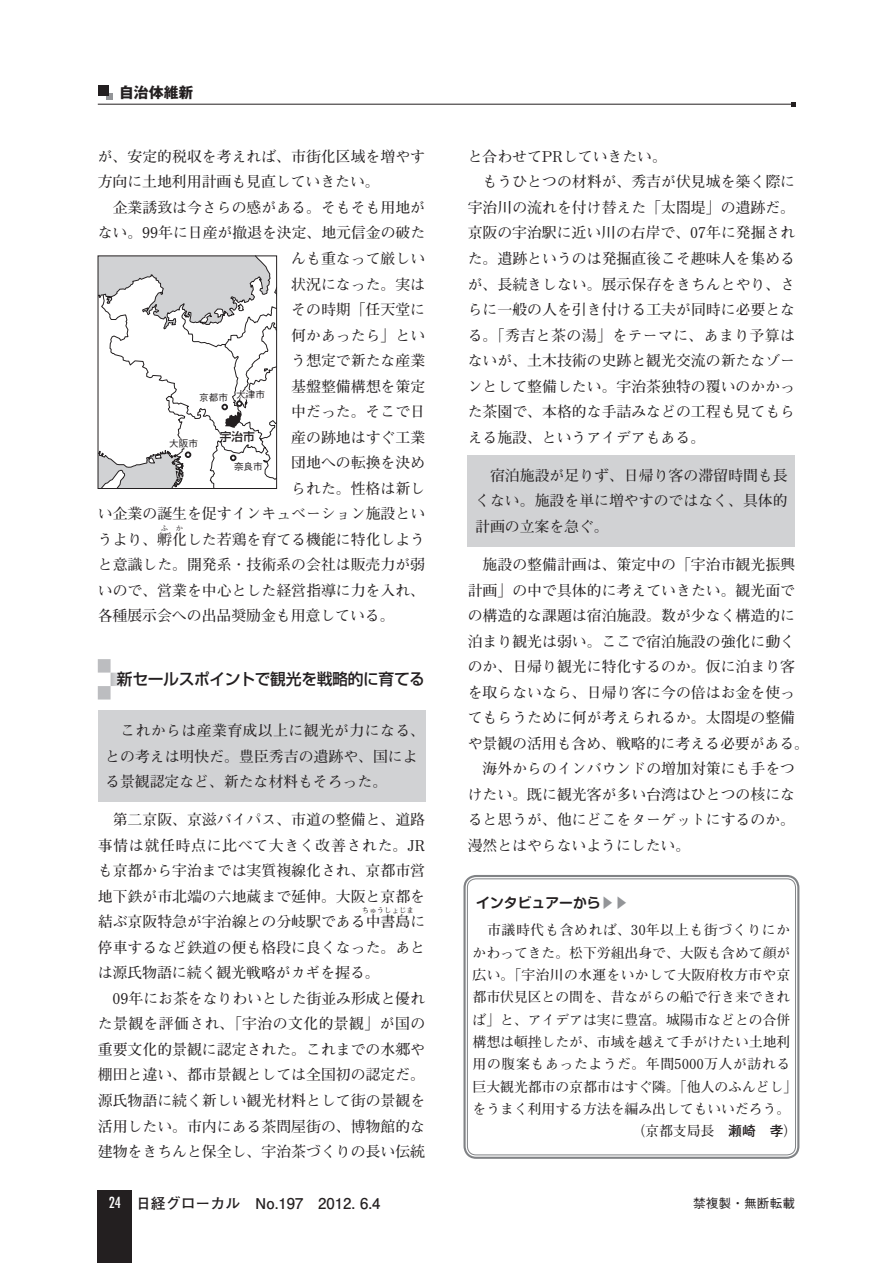
<style>
.page{position:relative;width:893px;height:1263px;background:#fff}
.page>*{position:absolute;margin:0;border:0;box-sizing:border-box;transform-origin:0 0}
.維新-小見出し{font:500 15.9px "Shin Go Pro";letter-spacing:-.02em;color:#231f20}
.維新-本文{font:700 14.85px/25.5px "Futo Min A101 Pro";color:#231f20;text-align:justify}
.t1{font:700 14.85px "Futo Go B101 Pro";color:#231f20}
.t2{font:700 14.85px "Gothic MB101 Pro";color:#231f20}
.維新-インタビューから基本{font:700 13.8px/22.4px "Futo Min A101 Pro";color:#231f20;text-align:center}
.t3{font:700 13.8px "Shin M Go Pro De";color:#231f20}
.t4{font:500 12.75px "Gothic BBB Pro";color:#231f20}
.t5{font:11.7px "Shin Go Pro Medium 90 msp RKSJ H";color:#231f20}
.t6{font:9.6px "Gothic BBB Pro Medium 90 msp RKSJ H";color:#231f20}
.維新-本文-2{font:700 7.5px "Futo Min A101 Pro";color:#231f20}
.s1{color:#939598}
.s2{font-family:"Futo Go B101 Pro"}
.s3{font-family:"Futura Std";font-weight:400;font-stretch:condensed;color:#fff}
</style>
<div class="page">
<hr style="left:98px;top:104px;width:697px;height:1px;background:#231f20">
<svg style="left:791px;top:102px;width:4px;height:4px"></svg>
<div style="left:106px;top:94px;width:7px;height:6px;background:#939598"></div>
<div style="left:98px;top:85px;width:10px;height:11px;background:#231f20"></div>
<div style="left:98px;top:1191px;width:34px;height:72px;background:#231f20"></div>
<div style="left:98px;top:659px;width:13px;height:14px;background:#bcbdc0"></div>
<div style="left:98px;top:686px;width:13px;height:13px;background:#bcbdc0"></div>
<svg style="left:111px;top:673px;width:11px;height:13px"></svg>
<div style="left:98px;top:710px;width:327px;height:91px;background:#d1d2d4"></div>
<div style="left:468px;top:455px;width:327px;height:91px;background:#d1d2d4"></div>
<div style="left:463px;top:875px;width:336px;height:284px;border:2px solid #808285;border-radius:12px"></div>
<div style="left:467px;top:878px;width:329px;height:277px;border:1px solid #808285;border-radius:9px"></div>
<svg style="left:100px;top:258px;width:175px;height:229px"></svg>
<div style="left:98px;top:256px;width:179px;height:233px;border:1px solid #231f20"></div>
<p class="t2" style="left:119px;top:80px;width:76px">自治体維新</p>
<p class="維新-本文" style="left:98px;top:142px;width:329px">が、安定的税収を考えれば、市街化区域を増やす方向に土地利用計画も見直していきたい。</p>
<p class="維新-本文" style="left:98px;top:193px;width:329px;text-align:right">　企業誘致は今さらの感がある。そもそも用地がない。99年に日産が撤退を決定、地元信金の破たんも重なって厳しい<br>状況になった。実は<br>その時期「任天堂に<br>何かあったら」とい<br>う想定で新たな産業<br>基盤整備構想を策定<br>中だった。そこで日<br>産の跡地はすぐ工業<br>団地への転換を決め<br>られた。性格は新し<br>い企業の誕生を促すインキュベーション施設というより、孵化した若鶏を育てる機能に特化しよう</p>
<p class="t6" style="left:199px;top:388px;width:68px">京都市 大津市</p>
<p class="t5" style="left:220px;top:427px;width:37px">宇治市</p>
<p class="t6" style="left:169px;top:436px;width:30px">大阪市</p>
<p class="t6" style="left:234px;top:459px;width:30px">奈良市</p>
<p class="維新-本文-2" style="left:161px;top:522px;width:9px">ふ</p>
<p class="維新-本文-2" style="left:176px;top:522px;width:9px">か</p>
<p class="維新-本文" style="left:98px;top:550px;width:329px">と意識した。開発系・技術系の会社は販売力が弱いので、営業を中心とした経営指導に力を入れ、各種展示会への出品奨励金も用意している。</p>
<p class="維新-小見出し" style="left:117px;top:666px;width:310px">新セールスポイントで観光を戦略的に育てる</p>
<p class="維新-本文" style="left:105px;top:716px;width:321px;text-align:left">　これからは産業育成以上に観光が力になる、との考えは明快だ。豊臣秀吉の遺跡や、国による景観認定など、新たな材料もそろった。</p>
<p class="維新-本文" style="left:98px;top:805px;width:329px">　第二京阪、京滋バイパス、市道の整備と、道路事情は就任時点に比べて大きく改善された。JRも京都から宇治までは実質複線化され、京都市営地下鉄が市北端の六地蔵まで延伸。大阪と京都を結ぶ京阪特急が宇治線との分岐駅である中書島に</p>
<p class="維新-本文-2" style="left:362px;top:905px;width:54px">ちゅうしょじま</p>
<p class="維新-本文" style="left:98px;top:933px;width:329px">停車するなど鉄道の便も格段に良くなった。あとは源氏物語に続く観光戦略がカギを握る。</p>
<p class="維新-本文" style="left:98px;top:984px;width:329px">　09年にお茶をなりわいとした街並み形成と優れた景観を評価され、「宇治の文化的景観」が国の重要文化的景観に認定された。これまでの水郷や棚田と違い、都市景観としては全国初の認定だ。源氏物語に続く新しい観光材料として街の景観を活用したい。市内にある茶問屋街の、博物館的な建物をきちんと保全し、宇治茶づくりの長い伝統</p>
<p class="維新-本文" style="left:468px;top:142px;width:201px">と合わせてPRしていきたい。</p>
<p class="維新-本文" style="left:468px;top:167px;width:329px">　もうひとつの材料が、秀吉が伏見城を築く際に宇治川の流れを付け替えた「太閤堤」の遺跡だ。京阪の宇治駅に近い川の右岸で、07年に発掘された。遺跡というのは発掘直後こそ趣味人を集めるが、長続きしない。展示保存をきちんとやり、さらに一般の人を引き付ける工夫が同時に必要となる。「秀吉と茶の湯」をテーマに、あまり予算はないが、土木技術の史跡と観光交流の新たなゾーンとして整備したい。宇治茶独特の覆いのかかった茶園で、本格的な手詰みなどの工程も見てもらえる施設、というアイデアもある。</p>
<p class="維新-本文" style="left:475px;top:461px;width:314px">　宿泊施設が足りず、日帰り客の滞留時間も長くない。施設を単に増やすのではなく、具体的計画の立案を急ぐ。</p>
<p class="維新-本文" style="left:468px;top:550px;width:343px;text-align:left">　施設の整備計画は、策定中の「宇治市観光振興計画」の中で具体的に考えていきたい。観光面での構造的な課題は宿泊施設。数が少なく構造的に泊まり観光は弱い。ここで宿泊施設の強化に動くのか、日帰り観光に特化するのか。仮に泊まり客を取らないなら、日帰り客に今の倍はお金を使ってもらうために何が考えられるか。太閤堤の整備や景観の活用も含め、戦略的に考える必要がある。</p>
<p class="維新-本文" style="left:468px;top:754px;width:329px">　海外からのインバウンドの増加対策にも手をつけたい。既に観光客が多い台湾はひとつの核になると思うが、他にどこをターゲットにするのか。漫然とはやらないようにしたい。</p>
<p class="t3" style="left:476px;top:891px;width:154px">インタビュアーから<span class="s1">▶▶</span></p>
<p class="維新-インタビューから基本" style="left:473px;top:917px;width:326px">市議時代も含めれば、30年以上も街づくりにか<br>かわってきた。松下労組出身で、大阪も含めて顔が広い。「宇治川の水運をいかして大阪府枚方市や京都市伏見区との間を、昔ながらの船で行き来できれば」と、アイデアは実に豊富。城陽市などとの合併構想は頓挫したが、市域を越えて手がけたい土地利用の腹案もあったようだ。年間5000万人が訪れる巨大観光都市の京都市はすぐ隣。「他人のふんどし」をうまく利用する方法を編み出してもいいだろう。</p>
<p class="維新-インタビューから基本" style="left:631px;top:1118px;width:167px">（京都支局長　<span class="s2">瀬崎　孝</span>）</p>
<p class="t1" style="left:109px;top:1191px;width:273px"><span class="s3">24</span> 日経グローカル　No.197　2012. 6.4</p>
<p class="t4" style="left:693px;top:1193px;width:104px">禁複製・無断転載</p>
</div>
